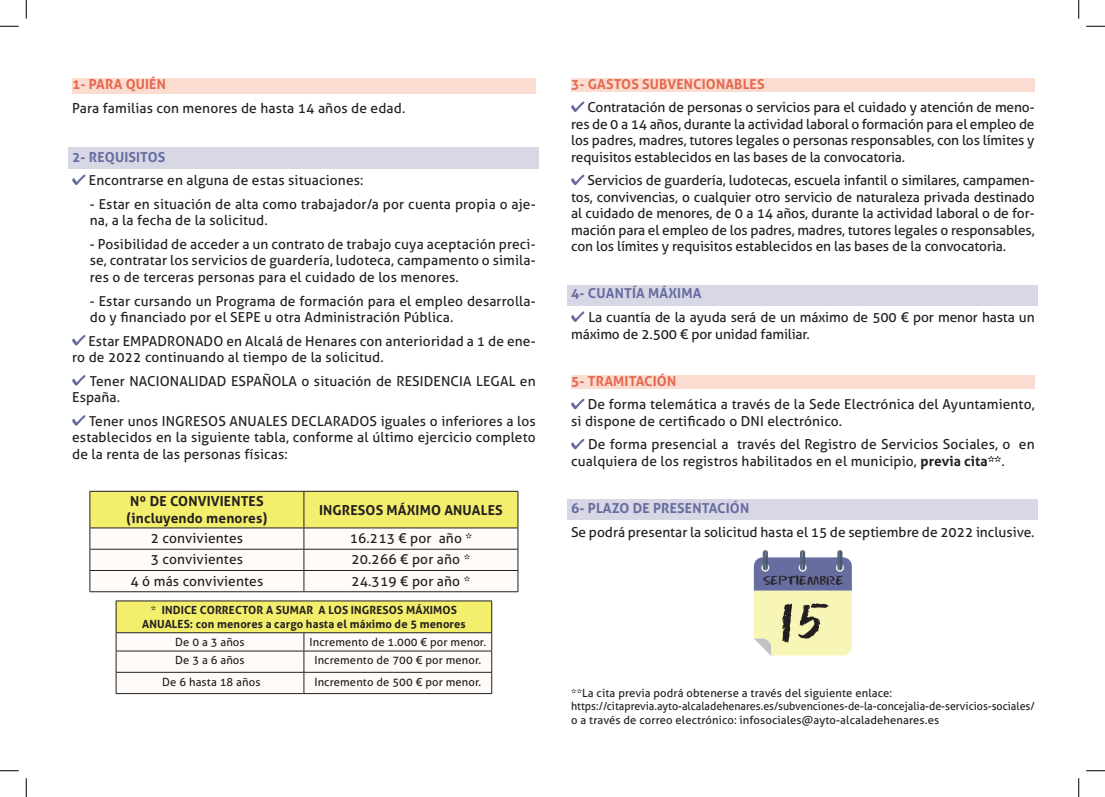
<style>
.page{position:relative;width:1105px;height:797px;background:#fff}
.page>*{position:absolute;margin:0;border:0;box-sizing:border-box;transform-origin:0 0}
.t1{font:55.75px "Eraser Dust";color:#231f20}
.t2{font:13.75px/16.5px "Aller";letter-spacing:.01em;color:#231f20}
.t3{font:13.75px/16.5px "Aller";letter-spacing:-.01em;color:#231f20}
.t4{font:700 13.75px/16.5px "Aller";letter-spacing:.01em;color:#231f20}
.t5{font:700 13.75px "Aller";letter-spacing:.01em;color:#686da0}
.t6{font:700 13.75px "Aller";letter-spacing:.01em;color:#e66850}
.t7{font:13.38px "Eraser Dust";color:#231f20}
.t8{font:11.25px "Aller";letter-spacing:.01em;color:#231f20}
.t9{font:11.25px "Aller";letter-spacing:.01em;color:#231f20;scale:.95 1}
.t10{font:700 11.25px "Aller";letter-spacing:.01em;color:#231f20}
.s1{font-weight:400}
.s2{font-weight:700}
</style>
<div class="page">
<div style="left:72px;top:78px;width:464px;height:15px;background:#fadcd0"></div>
<div style="left:69px;top:147px;width:470px;height:22px;background:#d8d7e6"></div>
<svg style="left:72px;top:174px;width:14px;height:11px"></svg>
<svg style="left:72px;top:335px;width:14px;height:11px"></svg>
<svg style="left:72px;top:375px;width:14px;height:11px"></svg>
<svg style="left:72px;top:415px;width:14px;height:11px"></svg>
<svg style="left:90px;top:491px;width:429px;height:100px"></svg>
<hr style="left:90px;top:591px;width:214px;height:1px;background:#231f20">
<hr style="left:304px;top:591px;width:214px;height:1px;background:#231f20">
<div style="left:116px;top:601px;width:376px;height:31px;background:#f3ee6c"></div>
<hr style="left:116px;top:600px;width:188px;height:1px;background:#231f20">
<hr style="left:116px;top:601px;width:1px;height:31px;background:#231f20">
<hr style="left:304px;top:600px;width:188px;height:1px;background:#231f20">
<hr style="left:491px;top:601px;width:1px;height:31px;background:#231f20">
<svg style="left:116px;top:632px;width:376px;height:61px"></svg>
<hr style="left:116px;top:693px;width:188px;height:1px;background:#231f20">
<hr style="left:304px;top:693px;width:188px;height:1px;background:#231f20">
<div style="left:571px;top:78px;width:464px;height:14px;background:#fadcd0"></div>
<div style="left:568px;top:285px;width:470px;height:20px;background:#d8d7e6"></div>
<div style="left:571px;top:375px;width:464px;height:14px;background:#fadcd0"></div>
<div style="left:568px;top:499px;width:470px;height:21px;background:#d8d7e6"></div>
<svg style="left:571px;top:101px;width:14px;height:11px"></svg>
<svg style="left:571px;top:174px;width:14px;height:11px"></svg>
<svg style="left:571px;top:311px;width:14px;height:11px"></svg>
<svg style="left:571px;top:398px;width:14px;height:12px"></svg>
<svg style="left:571px;top:438px;width:14px;height:12px"></svg>
<svg style="left:754px;top:550px;width:98px;height:105px;background:#c9cab4"></svg>
<svg style="left:0;top:25px;width:19px;height:2px"></svg>
<svg style="left:1086px;top:25px;width:19px;height:2px"></svg>
<svg style="left:0;top:770px;width:19px;height:1px"></svg>
<svg style="left:1086px;top:770px;width:19px;height:1px"></svg>
<svg style="left:25px;top:0;width:2px;height:19px"></svg>
<svg style="left:25px;top:778px;width:2px;height:19px"></svg>
<svg style="left:1078px;top:0;width:1px;height:19px"></svg>
<svg style="left:1078px;top:778px;width:1px;height:19px"></svg>
<p class="t6" style="left:72px;top:76px;width:95px">1- PARA QUIÉN</p>
<p class="t2" style="left:72px;top:100px;width:335px">Para familias con menores de hasta 14 años de edad.</p>
<p class="t5" style="left:72px;top:148px;width:95px">2- REQUISITOS</p>
<p class="t2" style="left:89px;top:172px;width:276px">Encontrarse en alguna de estas situaciones:</p>
<p class="t2" style="left:90px;top:196px;width:447px">- Estar en situación de alta como trabajador/a por cuenta propia o aje&shy;na, a la fecha de la solicitud.</p>
<p class="t2" style="left:90px;top:236px;width:447px;text-align:justify">- Posibilidad de acceder a un contrato de trabajo cuya aceptación preci&shy;se, contratar los servicios de guardería, ludoteca, campamento o simila&shy;res o de terceras personas para el cuidado de los menores.</p>
<p class="t2" style="left:90px;top:292px;width:447px">- Estar cursando un Programa de formación para el empleo desarrolla&shy;do y financiado por el SEPE u otra Administración Pública.</p>
<p class="t2" style="left:72px;top:332px;width:465px;text-indent:16px">Estar EMPADRONADO en Alcalá de Henares con anterioridad a 1 de ene&shy;ro de 2022 continuando al tiempo de la solicitud.</p>
<p class="t2" style="left:72px;top:372px;width:465px;text-indent:18px">Tener NACIONALIDAD ESPAÑOLA o situación de RESIDENCIA LEGAL en<br>España.</p>
<p class="t2" style="left:72px;top:412px;width:465px;text-align:justify;text-indent:17px">Tener unos INGRESOS ANUALES DECLARADOS iguales o inferiores a los establecidos en la siguiente tabla, conforme al último ejercicio completo de la renta de las personas físicas:</p>
<p class="t4" style="left:126px;top:493px;width:142px">Nº DE CONVIVIENTES (incluyendo menores)</p>
<p class="t4" style="left:319px;top:501px;width:185px">INGRESOS MÁXIMO ANUALES</p>
<p class="t2" style="left:151px;top:530px;width:94px">2 convivientes</p>
<p class="t2" style="left:350px;top:530px;width:124px">16.213 € por año *</p>
<p class="t2" style="left:151px;top:551px;width:94px">3 convivientes</p>
<p class="t2" style="left:351px;top:551px;width:121px">20.266 € por año *</p>
<p class="t2" style="left:131px;top:572px;width:134px">4 ó más convivientes</p>
<p class="t2" style="left:351px;top:572px;width:121px">24.319 € por año *</p>
<p class="t10" style="left:151px;top:603px;width:308px"><span class="s1">*</span> INDICE CORRECTOR A SUMAR A LOS INGRESOS MÁXIMOS</p>
<p class="t10" style="left:142px;top:616px;width:325px">ANUALES: con menores a cargo hasta el máximo de 5 menores</p>
<p class="t8" style="left:175px;top:635px;width:71px">De 0 a 3 años</p>
<p class="t8" style="left:310px;top:635px;width:178px">Incremento de 1.000 € por menor.</p>
<p class="t8" style="left:175px;top:653px;width:71px">De 3 a 6 años</p>
<p class="t8" style="left:314px;top:653px;width:168px">Incremento de 700 € por menor.</p>
<p class="t8" style="left:162px;top:674px;width:100px">De 6 hasta 18 años</p>
<p class="t8" style="left:314px;top:674px;width:168px">Incremento de 500 € por menor.</p>
<p class="t6" style="left:571px;top:75px;width:195px">3- GASTOS SUBVENCIONABLES</p>
<p class="t2" style="left:571px;top:99px;width:465px;text-align:justify;text-indent:16px">Contratación de personas o servicios para el cuidado y atención de meno&shy;res de 0 a 14 años, durante la actividad laboral o formación para el empleo de los padres, madres, tutores legales o personas responsables, con los límites y requisitos establecidos en las bases de la convocatoria.</p>
<p class="t2" style="left:571px;top:172px;width:465px;text-align:justify;text-indent:16px">Servicios de guardería, ludotecas, escuela infantil o similares, campamen&shy;tos, convivencias, o cualquier otro servicio de naturaleza privada destinado al cuidado de menores, de 0 a 14 años, durante la actividad laboral o de for&shy;mación para el empleo de los padres, madres, tutores legales o responsables, con los límites y requisitos establecidos en las bases de la convocatoria.</p>
<p class="t5" style="left:571px;top:285px;width:132px">4- CUANTÍA MÁXIMA</p>
<p class="t3" style="left:571px;top:309px;width:465px;text-indent:17px">La cuantía de la ayuda será de un máximo de 500 € por menor hasta un máximo de 2.500 € por unidad familiar.</p>
<p class="t6" style="left:571px;top:372px;width:107px">5- TRAMITACIÓN</p>
<p class="t2" style="left:571px;top:396px;width:465px;text-indent:17px">De forma telemática a través de la Sede Electrónica del Ayuntamiento, si dispone de certificado o DNI electrónico.</p>
<p class="t2" style="left:571px;top:436px;width:465px;text-indent:17px">De forma presencial a través del Registro de Servicios Sociales, o en cualquiera de los registros habilitados en el municipio, <span class="s2">previa cita**</span>.</p>
<p class="t5" style="left:571px;top:500px;width:180px">6- PLAZO DE PRESENTACIÓN</p>
<p class="t2" style="left:571px;top:523px;width:465px">Se podrá presentar la solicitud hasta el 15 de septiembre de 2022 inclusive.</p>
<p class="t7" style="left:763px;top:571px;width:82px">SEPTIEMBRE</p>
<p class="t1" style="left:779px;top:584px;width:48px">15</p>
<p class="t8" style="left:571px;top:685px;width:323px">**La cita previa podrá obtenerse a través del siguiente enlace:</p>
<p class="t9" style="left:571px;top:699px;width:490px">https://citaprevia.ayto-alcaladehenares.es/subvenciones-de-la-concejalia-de-servicios-sociales/</p>
<p class="t8" style="left:571px;top:712px;width:370px">o a través de correo electrónico: infosociales@ayto-alcaladehenares.es</p>
</div>
